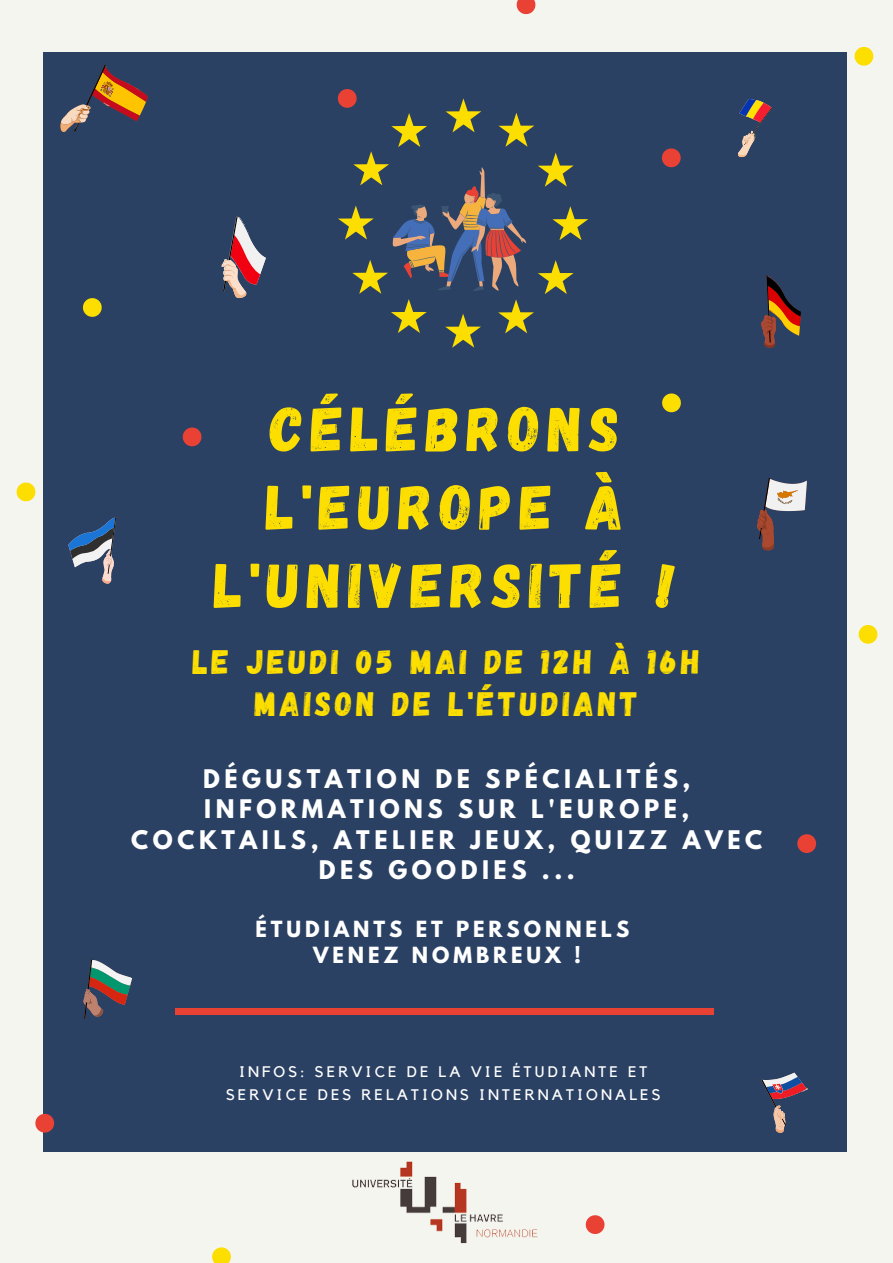
<style>
.page{position:relative;width:893px;height:1263px;background:#f5f5ef}
.page>*{position:absolute;margin:0;border:0;box-sizing:border-box;transform-origin:0 0}
.t1{font:63.15px/78.2px "Gagalin";letter-spacing:.11em;color:#fcde00;text-align:center}
.t2{font:33.9px/41.6px "Gagalin";letter-spacing:.11em;color:#fcde00;text-align:center}
.t3{font:700 22.73px/30.4px "League Spartan";letter-spacing:.2em;color:#fff;text-align:center}
.t4{font:700 19.73px "League Spartan";letter-spacing:.2em;color:#fff}
.t5{font:15.3px "Kollektif";letter-spacing:.2em;color:#fff}
</style>
<div class="page">
<div style="left:43px;top:52px;width:804px;height:1099px;background:#2b4164"></div>
<svg style="left:83px;top:298px;width:19px;height:19px"></svg>
<svg style="left:183px;top:427px;width:18px;height:19px"></svg>
<svg style="left:517px;top:0;width:18px;height:14px"></svg>
<svg style="left:662px;top:148px;width:18px;height:19px"></svg>
<svg style="left:854px;top:47px;width:19px;height:19px"></svg>
<svg style="left:662px;top:393px;width:19px;height:19px"></svg>
<svg style="left:35px;top:1114px;width:19px;height:18px"></svg>
<svg style="left:212px;top:1247px;width:19px;height:16px"></svg>
<svg style="left:858px;top:625px;width:19px;height:19px"></svg>
<svg style="left:797px;top:834px;width:19px;height:19px"></svg>
<svg style="left:17px;top:482px;width:18px;height:19px"></svg>
<svg style="left:586px;top:1215px;width:18px;height:19px"></svg>
<div style="left:176px;top:1008px;width:538px;height:7px;background:#ea4135"></div>
<svg style="left:338px;top:89px;width:250px;height:259px"></svg>
<img style="left:352px;top:1161px;width:186px;height:83px">
<svg style="left:60px;top:65px;width:88px;height:67px"></svg>
<svg style="left:761px;top:275px;width:40px;height:73px"></svg>
<svg style="left:68px;top:517px;width:48px;height:67px"></svg>
<svg style="left:738px;top:99px;width:34px;height:58px"></svg>
<svg style="left:83px;top:959px;width:49px;height:60px"></svg>
<svg style="left:761px;top:1072px;width:45px;height:61px"></svg>
<svg style="left:757px;top:478px;width:50px;height:72px"></svg>
<svg style="left:221px;top:216px;width:45px;height:82px"></svg>
<p class="t1" style="left:214px;top:387px;width:463px">CÉLÉBRONS<br>L'EUROPE À<br>L'UNIVERSITÉ !</p>
<p class="t2" style="left:193px;top:640px;width:509px">LE JEUDI 05 MAI DE 12H À 16H<br>MAISON DE L'ÉTUDIANT</p>
<p class="t3" style="left:131px;top:767px;width:632px">DÉGUSTATION DE SPÉCIALITÉS,<br>INFORMATIONS SUR L'EUROPE,<br>COCKTAILS, ATELIER JEUX, QUIZZ AVEC<br>DES GOODIES ...</p>
<p class="t4" style="left:255px;top:919px;width:375px">ÉTUDIANTS ET PERSONNELS</p>
<p class="t4" style="left:313px;top:945px;width:269px">VENEZ NOMBREUX !</p>
<p class="t5" style="left:239px;top:1065px;width:410px">INFOS: SERVICE DE LA VIE ÉTUDIANTE ET</p>
<p class="t5" style="left:226px;top:1087px;width:436px">SERVICE DES RELATIONS INTERNATIONALES</p>
</div>
